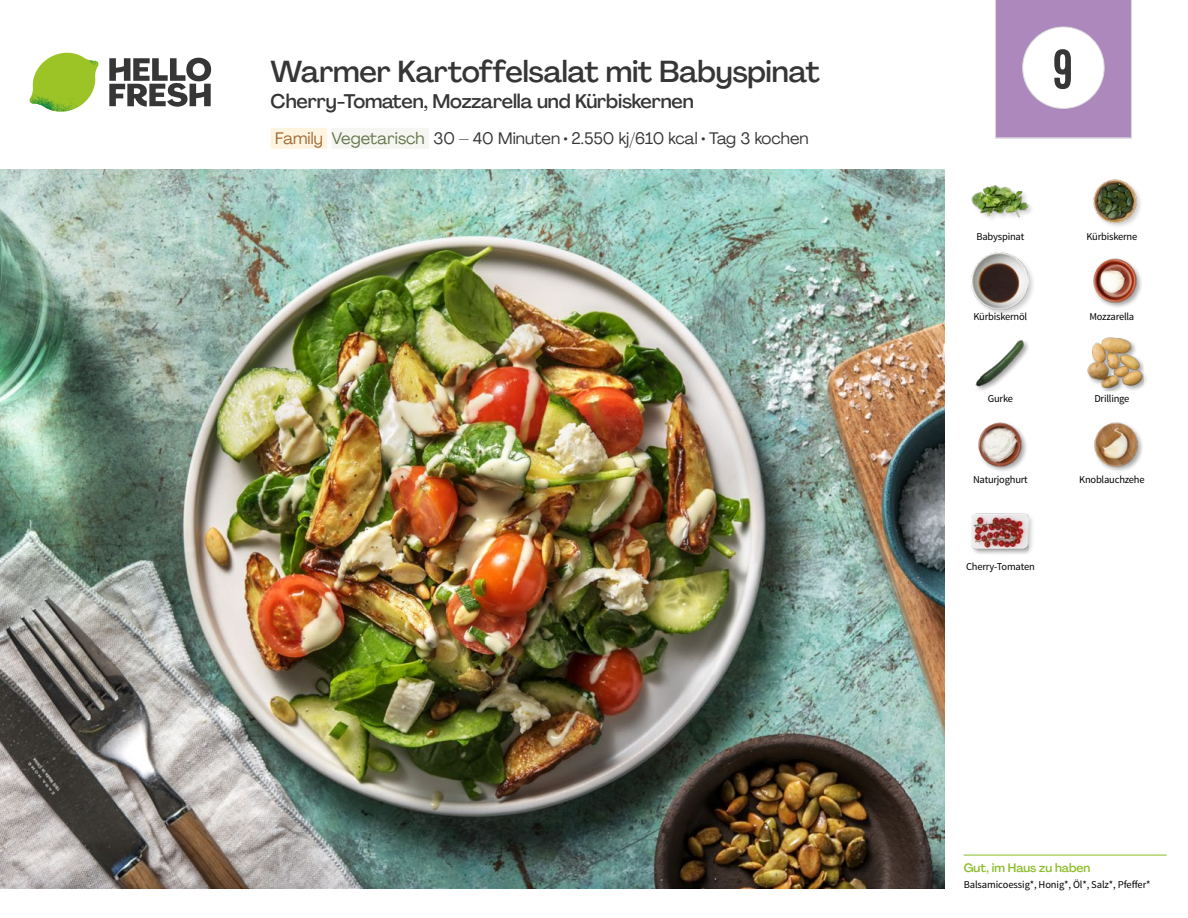
<style>
.page{position:relative;width:1188px;height:918px;background:#fff}
.page>*{position:absolute;margin:0;border:0;box-sizing:border-box;transform-origin:0 0}
.t1{font:57px "Kapra";color:#373636}
.t2{font:500 30px "Agrandir";letter-spacing:-.01em;color:#373636}
.t3{font:500 19.5px "Agrandir";letter-spacing:-.01em;color:#373636}
.t4{font:16.5px "Agrandir";color:#373636}
.t5{font:500 12px "Agrandir";color:#8abd24}
.t6{font:10.5px "Source Sans Pro";letter-spacing:-.02em;color:#000}
.s1{color:#9f6935}
.s2{color:#65764c}
</style>
<div class="page">
<div style="left:271px;top:128px;width:56px;height:21px;background:#fff4df"></div>
<div style="left:332px;top:128px;width:97px;height:21px;background:#f5f6f1"></div>
<hr style="left:964px;top:855px;width:203px;height:1px;background:#8abd24">
<svg style="left:109px;top:57px;width:102px;height:50px"></svg>
<svg style="left:34px;top:53px;width:62px;height:40px"></svg>
<img style="left:67px;top:53px;width:32px;height:26px">
<img style="left:33px;top:75px;width:59px;height:11px">
<img style="left:29px;top:79px;width:61px;height:33px">
<img style="left:65px;top:86px;width:27px;height:25px">
<img style="left:0;top:169px;width:945px;height:719px">
<img style="left:1094px;top:422px;width:49px;height:49px">
<div style="left:970px;top:512px;width:66px;height:44px;background:#000;opacity:.2"></div>
<img style="left:971px;top:512px;width:58px;height:44px">
<img style="left:978px;top:422px;width:49px;height:49px">
<img style="left:975px;top:340px;width:54px;height:51px">
<img style="left:1087px;top:337px;width:57px;height:54px">
<img style="left:1093px;top:258px;width:49px;height:49px">
<div style="left:971px;top:252px;width:65px;height:64px;background:#000;opacity:.2"></div>
<img style="left:972px;top:253px;width:57px;height:56px">
<img style="left:1093px;top:179px;width:48px;height:48px">
<div style="left:971px;top:184px;width:64px;height:40px;background:#000;opacity:.2"></div>
<img style="left:972px;top:184px;width:57px;height:40px">
<div style="left:995px;top:0;width:137px;height:138px;background:#ad88bd"></div>
<div style="left:1023px;top:27px;width:81px;height:81px;background:#fff;border-radius:50%"></div>
<div style="left:1023px;top:27px;width:81px;height:82px;border:1px solid #dadada;border-radius:50%"></div>
<h2 class="t2" style="left:271px;top:53px;width:551px">Warmer Kartoffelsalat mit Babyspinat</h2>
<h3 class="t3" style="left:271px;top:89px;width:425px">Cherry-Tomaten, Mozzarella und Kürbiskernen</h3>
<h3 class="t4" style="left:275px;top:128px;width:535px"><span class="s1">Family</span> <span class="s2">Vegetarisch</span> 30 – 40 Minuten • 2.550 kj/610 kcal • Tag 3 kochen</h3>
<h1 class="t1" style="left:1053px;top:37px;width:22px">9</h1>
<p class="t6" style="left:977px;top:230px;width:49px">Babyspinat</p>
<p class="t6" style="left:1087px;top:230px;width:52px">Kürbiskerne</p>
<p class="t6" style="left:974px;top:310px;width:55px">Kürbiskernöl</p>
<p class="t6" style="left:1089px;top:310px;width:46px">Mozzarella</p>
<p class="t6" style="left:988px;top:392px;width:27px">Gurke</p>
<p class="t6" style="left:1094px;top:392px;width:37px">Drillinge</p>
<p class="t6" style="left:973px;top:473px;width:56px">Naturjoghurt</p>
<p class="t6" style="left:1079px;top:473px;width:67px">Knoblauchzehe</p>
<p class="t6" style="left:966px;top:560px;width:70px">Cherry-Tomaten</p>
<p class="t5" style="left:964px;top:861px;width:128px">Gut, im Haus zu haben</p>
<p class="t6" style="left:964px;top:878px;width:188px">Balsamicoessig*, Honig*, Öl*, Salz*, Pfeffer*</p>
</div>
